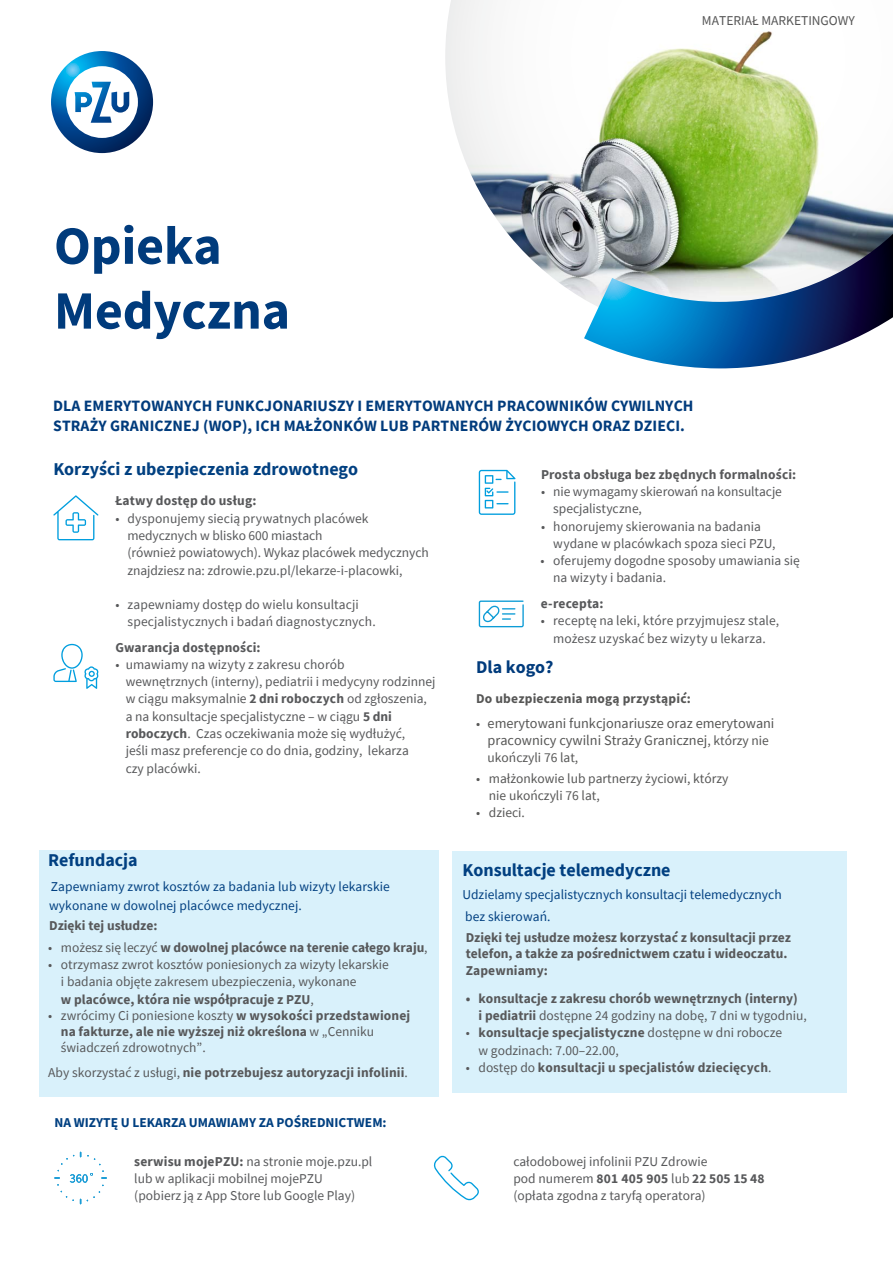
<style>
.page{position:relative;width:893px;height:1263px;background:#fff}
.page>*{position:absolute;margin:0;border:0;box-sizing:border-box;transform-origin:0 0}
.t1{font:700 54px/64.8px "Source Sans Pro";letter-spacing:-.005em;color:#003b7c}
.t2{font:700 18px "Source Sans Pro";color:#014081}
.t3{font:700 18px "Source Sans Pro";color:#003b7c}
.t4{font:700 15.75px/20.2px "Source Sans Pro";letter-spacing:.005em;color:#003b7c}
.t5{font:14.25px/17.1px "Source Sans Pro";color:#565655;text-align:center}
.t6{font:13.5px/17.2px "Source Sans Pro";color:#57585a}
.t7{font:700 13.5px/16.4px "Source Sans Pro";color:#57585a}
.t8{font:13.5px/17px "Source Sans Pro";color:#57585a}
.t9{font:13.5px/21.3px "Source Sans Pro";letter-spacing:.005em;color:#014081}
.t10{font:13.5px/17.2px "Source Sans Pro";color:#565655}
.t11{font:700 13.5px "Source Sans Pro";color:#014081}
.t12{font:700 13.5px "Source Sans Pro";letter-spacing:.015em;color:#565655}
.t13{font:13.5px "Source Sans Pro";color:#555}
.s1{font-style:inherit}
.s2{font-weight:700}
.s3{font-size:13.5px}
.s4{font-weight:400}
</style>
<div class="page">
<svg style="left:51px;top:51px;width:102px;height:102px"></svg>
<svg style="left:445px;top:0;width:44px;height:148px"></svg>
<img style="left:461px;top:1px;width:432px;height:298px">
<svg style="left:584px;top:234px;width:309px;height:134px"></svg>
<svg style="left:53px;top:495px;width:45px;height:45px"></svg>
<svg style="left:53px;top:644px;width:46px;height:45px"></svg>
<svg style="left:479px;top:470px;width:36px;height:45px"></svg>
<svg style="left:478px;top:600px;width:46px;height:28px"></svg>
<div style="left:452px;top:851px;width:394px;height:242px;background:#d9f1fb"></div>
<div style="left:39px;top:850px;width:399px;height:246px;background:#d9f1fb"></div>
<svg style="left:433px;top:1155px;width:46px;height:45px"></svg>
<svg style="left:54px;top:1152px;width:53px;height:52px"></svg>
<h1 class="t1" style="left:54px;top:213px;width:238px">Opieka<br>Medyczna</h1>
<p class="t13" style="left:702px;top:12px;width:155px">MATERIAŁ MARKETINGOWY</p>
<p class="t4" style="left:53px;top:396px;width:642px">DLA EMERYTOWANYCH FUNKCJONARIUSZY I <span class="s1">EMERYTOWANYCH</span> PRACOWNIKÓW CYWILNYCH<br>STRAŻY GRANICZNEJ (WOP)<span class="s1">,</span> ICH MAŁŻONKÓW LUB PARTNERÓW ŻYCIOWYCH <span class="s1">ORAZ</span> DZIECI.</p>
<h2 class="t2" style="left:53px;top:457px;width:306px">Korzyści z ubezpieczenia zdrowotnego</h2>
<p class="t7" style="left:115px;top:492px;width:143px">Łatwy dostęp do usług:</p>
<p class="t6" style="left:127px;top:509px;width:303px;text-indent:-12px">• dysponujemy siecią prywatnych placówek medycznych w blisko 600 miastach<br>(również powiatowych). Wykaz placówek medycznych znajdziesz na: zdrowie.pzu.pl/lekarze-i-placowki,</p>
<p class="t6" style="left:128px;top:596px;width:250px;text-indent:-12px">• zapewniamy dostęp do wielu konsultacji specjalistycznych i badań diagnostycznych.</p>
<p class="t7" style="left:115px;top:639px;width:147px">Gwarancja dostępności:</p>
<p class="t6" style="left:126px;top:656px;width:311px;text-indent:-10px">• umawiamy na wizyty z zakresu chorób<br>wewnętrznych (interny), pediatrii i medycyny rodzinnej w ciągu maksymalnie <span class="s2">2 dni roboczych</span> od zgłoszenia, a na konsultacje specjalistyczne – w ciągu <span class="s2">5 dni roboczych</span>. Czas oczekiwania może się wydłużyć,<br>jeśli masz preferencje co do dnia, godziny, lekarza<br>czy placówki.</p>
<p class="t7" style="left:541px;top:466px;width:257px">Prosta obsługa bez zbędnych formalności:</p>
<p class="t6" style="left:553px;top:483px;width:230px;text-indent:-12px">• nie wymagamy skierowań na konsultacje specjalistyczne,</p>
<p class="t6" style="left:553px;top:517px;width:224px;text-indent:-12px">• honorujemy skierowania na badania wydane w placówkach spoza sieci PZU,</p>
<p class="t6" style="left:553px;top:552px;width:248px;text-indent:-13px">• oferujemy dogodne sposoby umawiania się na wizyty i badania.</p>
<p class="t7" style="left:541px;top:595px;width:64px">e-recepta:</p>
<p class="t6" style="left:541px;top:612px;width:240px;text-align:center">• receptę na leki, które przyjmujesz stale, możesz uzyskać bez wizyty u lekarza.</p>
<h2 class="t3" style="left:476px;top:654px;width:79px">Dla kogo?</h2>
<p class="t12" style="left:476px;top:690px;width:216px">Do ubezpieczenia mogą przystąpić:</p>
<p class="t5" style="left:476px;top:715px;width:300px"><span class="s3">•</span> emerytowani funkcjonariusze oraz <span class="s1">emerytowani </span>pracownicy cywilni Straży Granicznej<span class="s3">, którzy nie</span></p>
<p class="t10" style="left:488px;top:748px;width:92px">ukończyli <span class="s1">76</span> lat,</p>
<p class="t10" style="left:489px;top:770px;width:241px;text-indent:-13px">• małżonkowie lub partnerzy życiowi, którzy nie ukończyli 7<span class="s1">6</span> lat,</p>
<p class="t10" style="left:476px;top:804px;width:50px">• dzieci<span class="s1">.</span></p>
<h2 class="t2" style="left:48px;top:848px;width:91px">Refundacja</h2>
<p class="t9" style="left:49px;top:876px;width:342px;line-height:20px">Zapewniamy zwrot kosztów za badania lub wizyty lekarskie wykonane w dowolnej placówce medycznej.</p>
<p class="t7" style="left:49px;top:917px;width:110px">Dzięki tej usłudze:</p>
<p class="t7" style="left:48px;top:939px;width:381px"><span class="s4">• możesz się leczyć</span> w dowolnej placówce na terenie całego kraju<span class="s4">,</span></p>
<p class="t6" style="left:61px;top:956px;width:329px;text-indent:-13px">• otrzymasz zwrot kosztów poniesionych za wizyty lekarskie i badania objęte zakresem ubezpieczenia, wykonane<br><span class="s2">w placówce, która nie współpracuje z PZU</span>,</p>
<p class="t7" style="left:61px;top:1007px;width:351px;text-indent:-13px"><span class="s4">• zwrócimy Ci poniesione koszty</span> w wysokości przedstawionej na fakturze, ale nie wyższej niż określona <span class="s4">w „Cenniku świadczeń zdrowotnych”.</span></p>
<p class="t7" style="left:48px;top:1064px;width:361px"><span class="s4">Aby skorzystać z usługi,</span> nie potrzebujesz autoryzacji infolinii<span class="s4">.</span></p>
<h2 class="t2" style="left:462px;top:858px;width:210px">Konsultacje telemedyczne</h2>
<p class="t9" style="left:462px;top:884px;width:321px">Udzielamy specjalistycznych konsultacji telemedycznych bez skierowań.</p>
<p class="t7" style="left:466px;top:929px;width:327px">Dzięki tej usłudze możesz korzystać z konsultacji przez telefon, a także za pośrednictwem czatu i wideoczatu.<br>Zapewniamy:</p>
<p class="t7" style="left:478px;top:989px;width:330px;line-height:17.2px;text-indent:-13px">• konsultacje z zakresu chorób wewnętrznych (interny)<br>i pediatrii <span class="s4">dostępne 24 godziny na dobę, 7 dni w tygodniu,</span></p>
<p class="t6" style="left:478px;top:1024px;width:305px;text-indent:-13px">• <span class="s2">konsultacje specjalistyczne</span> dostępne w dni robocze w godzinach: 7.00–22.00,</p>
<p class="t7" style="left:466px;top:1059px;width:307px"><span class="s4">• dostęp do</span> konsultacji u specjalistów dziecięcych<span class="s4">.</span></p>
<p class="t11" style="left:54px;top:1114px;width:334px">NA WIZYTĘ U LEKARZA UMAWIAMY ZA POŚREDNICTWEM:</p>
<p class="t8" style="left:134px;top:1153px;width:240px"><span class="s2">serwisu mojePZU:</span> na stronie moje.pzu.pl lub w aplikacji mobilnej mojePZU (pobierz ją z App Store lub Google Play)</p>
<p class="t8" style="left:513px;top:1153px;width:253px">całodobowej infolinii PZU Zdrowie<br>pod numerem <span class="s2">801 405 905</span> lub <span class="s2">22 505 15 48 </span>(opłata zgodna z taryfą operatora)</p>
</div>
